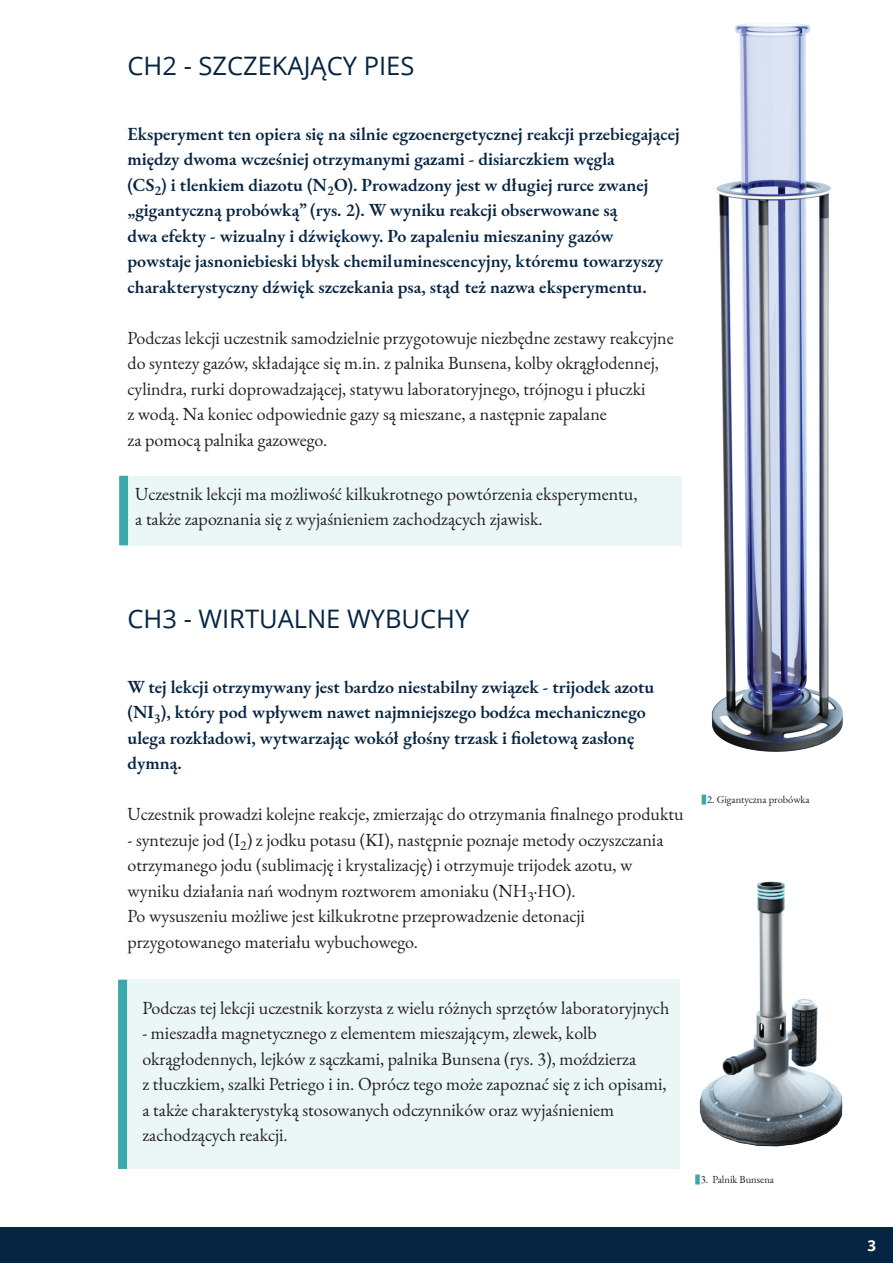
<style>
.page{position:relative;width:893px;height:1263px;background:#fff}
.page>*{position:absolute;margin:0;border:0;box-sizing:border-box;transform-origin:0 0}
.t1{font:25.5px "Open Sans";color:#062542}
.t2{font:18px/25.5px "EB Garamond";color:#231f20}
.t3{font:600 18px/25.5px "EB Garamond";color:#062542}
.t4{font:700 15px "Open Sans";color:#fff}
.t5{font:10.5px "EB Garamond";color:#231f20}
</style>
<div class="page">
<div style="left:128px;top:980px;width:552px;height:189px;background:#ebf6f6"></div>
<div style="left:129px;top:476px;width:552px;height:69px;background:#ebf6f6"></div>
<img style="left:557px;top:23px;width:286px;height:729px">
<img style="left:699px;top:881px;width:144px;height:266px">
<div style="left:0;top:1227px;width:893px;height:36px;background:#062542"></div>
<div style="left:118px;top:980px;width:9px;height:189px;background:#39a9ac"></div>
<div style="left:119px;top:476px;width:9px;height:69px;background:#39a9ac"></div>
<svg style="left:702px;top:795px;width:4px;height:9px"></svg>
<div style="left:695px;top:1174px;width:5px;height:10px;background:#39a9ac"></div>
<p class="t1" style="left:128px;top:48px;width:288px">CH2 - SZCZEKAJĄCY PIES</p>
<p class="t3" style="left:128px;top:121px;width:553px">Eksperyment ten opiera się na silnie egzoenergetycznej reakcji przebiegającej między dwoma wcześniej otrzymanymi gazami - disiarczkiem węgla<br>(CS<sub>2</sub>) i tlenkiem diazotu (N<sub>2</sub>O). Prowadzony jest w długiej rurce zwanej „gigantyczną probówką” (rys. 2). W wyniku reakcji obserwowane są<br>dwa efekty - wizualny i dźwiękowy. Po zapaleniu mieszaniny gazów powstaje jasnoniebieski błysk chemiluminescencyjny, któremu towarzyszy charakterystyczny dźwięk szczekania psa, stąd też nazwa eksperymentu.</p>
<p class="t2" style="left:128px;top:325px;width:548px">Podczas lekcji uczestnik samodzielnie przygotowuje niezbędne zestawy reakcyjne do syntezy gazów, składające się m.in. z palnika Bunsena, kolby okrągłodennej, cylindra, rurki doprowadzającej, statywu laboratoryjnego, trójnogu i płuczki<br>z wodą. Na koniec odpowiednie gazy są mieszane, a następnie zapalane<br>za pomocą palnika gazowego.</p>
<p class="t2" style="left:135px;top:481px;width:504px">Uczestnik lekcji ma możliwość kilkukrotnego powtórzenia eksperymentu, a także zapoznania się z wyjaśnieniem zachodzących zjawisk.</p>
<p class="t1" style="left:128px;top:602px;width:343px">CH3 - WIRTUALNE WYBUCHY</p>
<p class="t3" style="left:128px;top:674px;width:528px">W tej lekcji otrzymywany jest bardzo niestabilny związek - trijodek azotu (NI<sub>3</sub>), który pod wpływem nawet najmniejszego bodźca mechanicznego ulega rozkładowi, wytwarzając wokół głośny trzask i fioletową zasłonę dymną.</p>
<p class="t2" style="left:128px;top:801px;width:558px">Uczestnik prowadzi kolejne reakcje, zmierzając do otrzymania finalnego produktu</p>
<p class="t2" style="left:128px;top:827px;width:537px">- syntezuje jod (I<sub>2</sub>) z jodku potasu (KI), następnie poznaje metody oczyszczania otrzymanego jodu (sublimację i krystalizację) i otrzymuje trijodek azotu, w wyniku działania nań wodnym roztworem amoniaku (NH<sub>3</sub>·HO).</p>
<p class="t2" style="left:128px;top:903px;width:459px">Po wysuszeniu możliwe jest kilkukrotne przeprowadzenie detonacji przygotowanego materiału wybuchowego.</p>
<p class="t5" style="left:707px;top:792px;width:104px">2. Gigantyczna probówka</p>
<p class="t2" style="left:142px;top:995px;width:528px">Podczas tej lekcji uczestnik korzysta z wielu różnych sprzętów laboratoryjnych</p>
<p class="t2" style="left:142px;top:1020px;width:526px">- mieszadła magnetycznego z elementem mieszającym, zlewek, kolb okrągłodennych, lejków z sączkami, palnika Bunsena (rys. 3), moździerza<br>z tłuczkiem, szalki Petriego i in. Oprócz tego może zapoznać się z ich opisami, a także charakterystyką stosowanych odczynników oraz wyjaśnieniem zachodzących reakcji.</p>
<p class="t5" style="left:701px;top:1172px;width:75px">3. Palnik Bunsena</p>
<p class="t4" style="left:867px;top:1235px;width:10px">3</p>
</div>
